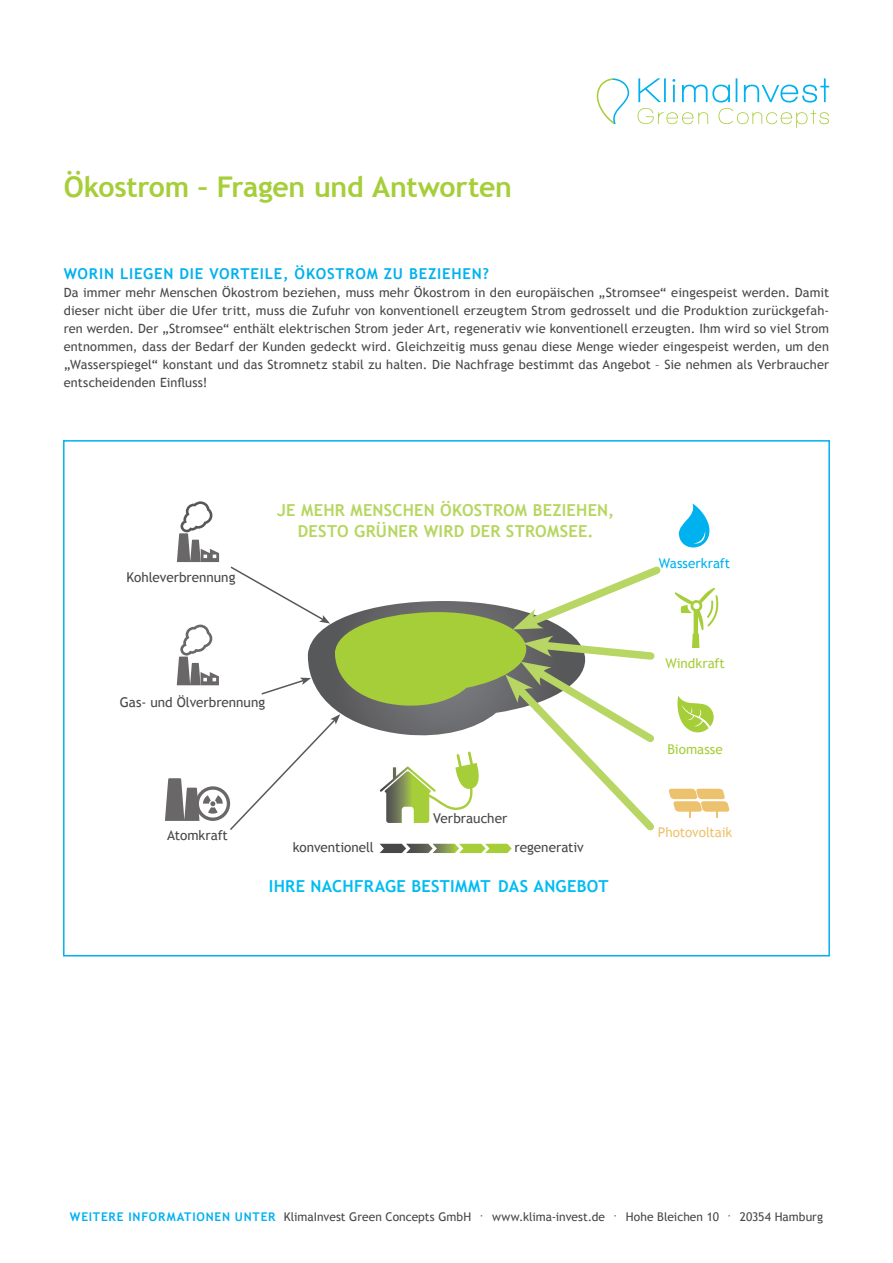
<style>
.page{position:relative;width:893px;height:1263px;background:#fff}
.page>*{position:absolute;margin:0;border:0;box-sizing:border-box;transform-origin:0 0}
.t1{font:700 28.5px "Trebuchet MS";letter-spacing:-.01em;color:#a6ce39}
.Überschrift{font:700 16.5px/21px "Trebuchet MS";letter-spacing:.015em;color:#b6d65f;text-align:center}
.Überschrift-2{font:700 16.5px "Trebuchet MS";letter-spacing:.015em;color:#00bcf1}
.text_2{font:700 15px "Trebuchet MS";letter-spacing:.055em;color:#00b1ef}
.fliesstext{font:13.5px "Trebuchet MS";color:#484647}
.fliesstext-2{font:13.5px "Trebuchet MS";color:#a6ce39}
.fliesstext-3{font:13.5px "Trebuchet MS";letter-spacing:-.005em;color:#edc26f}
.fliesstext-4{font:13.5px "Trebuchet MS";letter-spacing:.005em;color:#00b1ef}
.text_2-2{font:12.75px/18px "Trebuchet MS";letter-spacing:.015em;color:#484647;text-align:justify}
.t2{font:12px "Trebuchet MS";color:#484647}
.s1{font-weight:700;color:#00b1ef}
</style>
<div class="page">
<svg style="left:638px;top:78px;width:191px;height:50px"></svg>
<svg style="left:597px;top:78px;width:32px;height:46px"></svg>
<svg style="left:63px;top:440px;width:767px;height:517px"></svg>
<svg style="left:380px;top:844px;width:132px;height:9px"></svg>
<svg style="left:165px;top:501px;width:565px;height:336px"></svg>
<p class="t1" style="left:64px;top:170px;width:450px">Ökostrom – Fragen und Antworten</p>
<p class="text_2" style="left:64px;top:264px;width:427px">WORIN LIEGEN DIE VORTEILE, ÖKOSTROM ZU BEZIEHEN?</p>
<p class="text_2-2" style="left:64px;top:284px;width:767px">Da immer mehr Menschen Ökostrom beziehen, muss mehr Ökostrom in den europäischen „Stromsee“ eingespeist werden. Damit dieser nicht über die Ufer tritt, muss die Zufuhr von konventionell erzeugtem Strom gedrosselt und die Produktion zurückgefah&shy;ren werden. Der „Stromsee“ enthält elektrischen Strom jeder Art, regenerativ wie konventionell erzeugten. Ihm wird so viel Strom entnommen, dass der Bedarf der Kunden gedeckt wird. Gleichzeitig muss genau diese Menge wieder eingespeist werden, um den „Wasserspiegel“ konstant und das Stromnetz stabil zu halten. Die Nachfrage bestimmt das Angebot – Sie nehmen als Verbraucher entscheidenden Einfluss!</p>
<p class="fliesstext" style="left:127px;top:569px;width:110px">Kohleverbrennung</p>
<p class="Überschrift" style="left:277px;top:500px;width:338px">JE MEHR MENSCHEN ÖKOSTROM BEZIEHEN,<br>DESTO GRÜNER WIRD DER STROMSEE.</p>
<p class="fliesstext" style="left:120px;top:694px;width:147px">Gas- und Ölverbrennung</p>
<p class="fliesstext" style="left:167px;top:828px;width:62px">Atomkraft</p>
<p class="fliesstext" style="left:293px;top:839px;width:83px">konventionell</p>
<p class="fliesstext" style="left:433px;top:810px;width:76px">Verbraucher</p>
<p class="fliesstext" style="left:515px;top:839px;width:71px">regenerativ</p>
<p class="Überschrift-2" style="left:269px;top:876px;width:341px">IHRE NACHFRAGE BESTIMMT DAS ANGEBOT</p>
<p class="fliesstext-4" style="left:659px;top:555px;width:73px">Wasserkraft</p>
<p class="fliesstext-2" style="left:665px;top:655px;width:61px">Windkraft</p>
<p class="fliesstext-2" style="left:667px;top:741px;width:57px">Biomasse</p>
<p class="fliesstext-3" style="left:658px;top:824px;width:76px">Photovoltaik</p>
<p class="t2" style="left:70px;top:1210px;width:755px"><span class="s1">WEITERE INFORMATIONEN UNTER</span> KlimaInvest Green Concepts GmbH ˙ www.klima-invest.de ˙ Hohe Bleichen 10 ˙ 20354 Hamburg</p>
</div>
